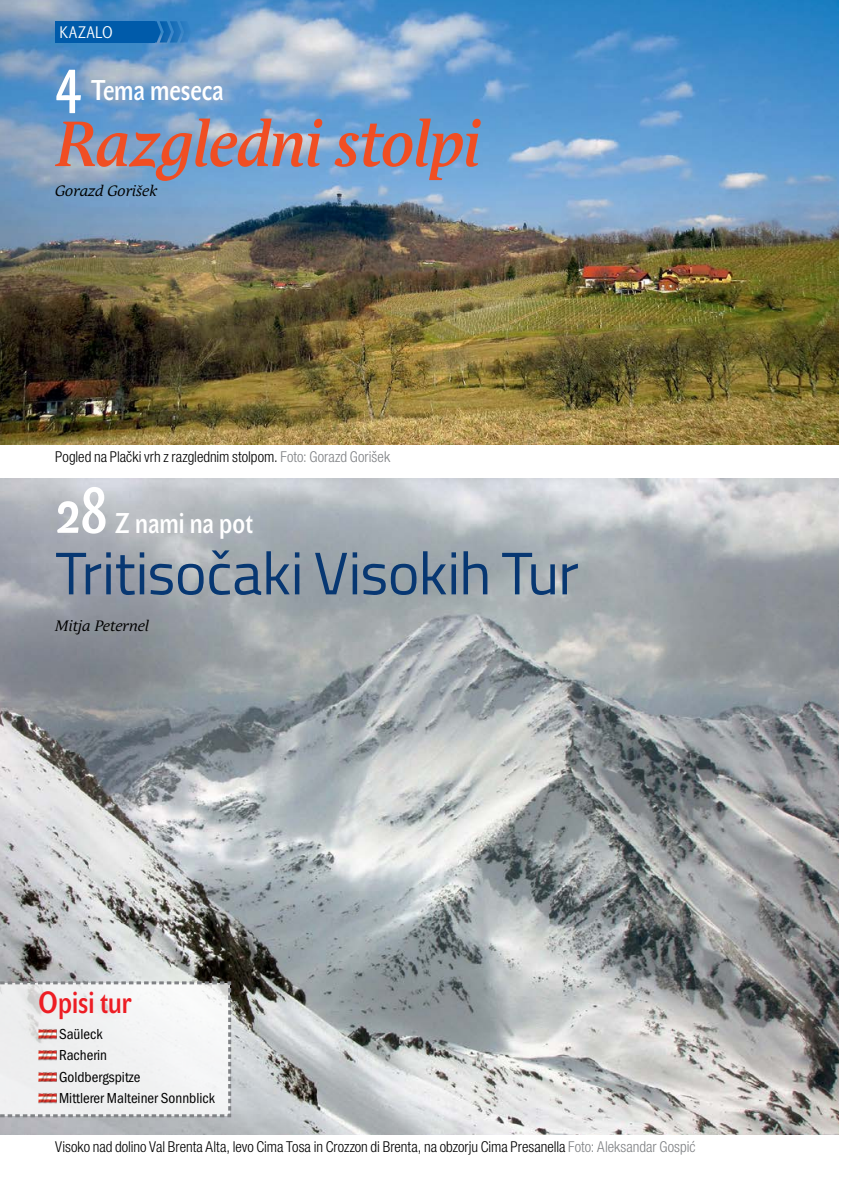
<style>
.page{position:relative;width:851px;height:1191px;background:#fff}
.page>*{position:absolute;margin:0;border:0;box-sizing:border-box;transform-origin:0 0}
.t1{font:italic 700 63.3px "Andulka Book Pro";letter-spacing:-.01em;color:#f04e23;scale:.9 1}
.t2{font:63px "STF John Sans Cond Med CE";color:#fff}
.t3{font:60px "Titillium";letter-spacing:-.01em;color:#073772}
.t4{font:30px "STF John Sans Cond Med CE";color:#ed1d24}
.t5{font:28.35px "STF John Sans Cond Med CE";color:#fff}
.t6{font:16.5px "STF John Sans Cond Lite CE";letter-spacing:.035em;color:#fff}
.t7{font:300 condensed 15px "Helvetica Neue LT Pro";color:#000}
.t8{font:condensed 15px/21.5px "Franklin Got Itc TEE";color:#000}
.t9{font:italic 15px "Andulka Book Pro";color:#000}
.s1{color:#808285}
</style>
<div class="page">
<img style="left:0;top:479px;width:838px;height:655px">
<img style="left:0;top:0;width:838px;height:444px">
<svg style="left:0;top:980px;width:233px;height:138px"></svg>
<div style="left:55px;top:21px;width:100px;height:22px;background:#005baa"></div>
<svg style="left:155px;top:21px;width:36px;height:22px"></svg>
<img style="left:38px;top:1028px;width:18px;height:11px">
<img style="left:38px;top:1050px;width:18px;height:10px">
<img style="left:38px;top:1071px;width:18px;height:10px">
<img style="left:38px;top:1093px;width:18px;height:10px">
<p class="t6" style="left:60px;top:22px;width:55px">KAZALO</p>
<h2 class="t2" style="left:55px;top:42px;width:27px">4</h2>
<h3 class="t5" style="left:91px;top:74px;width:133px">Tema meseca</h3>
<h1 class="t1" style="left:55px;top:106px;width:474px">Razgledni stolpi</h1>
<p class="t9" style="left:55px;top:182px;width:103px">Gorazd Gorišek</p>
<p class="t7" style="left:55px;top:447px;width:336px">Pogled na Plački vrh z razglednim stolpom. <span class="s1">Foto: Gorazd Gorišek</span></p>
<h2 class="t2" style="left:55px;top:475px;width:54px">28</h2>
<h3 class="t5" style="left:115px;top:507px;width:140px">Z nami na pot</h3>
<h3 class="t3" style="left:55px;top:529px;width:525px">Tritisočaki Visokih Tur</h3>
<p class="t9" style="left:55px;top:617px;width:95px">Mitja Peternel</p>
<h3 class="t4" style="left:38px;top:985px;width:95px">Opisi tur</h3>
<p class="t8" style="left:59px;top:1023px;width:157px">Saüleck<br>Racherin<br>Goldbergspitze<br>Mittlerer Malteiner Sonnblick</p>
<p class="t7" style="left:55px;top:1137px;width:641px">Visoko nad dolino Val Brenta Alta, levo Cima Tosa in Crozzon di Brenta, na obzorju Cima Presanella <span class="s1">Foto: Aleksandar Gospić</span></p>
</div>
